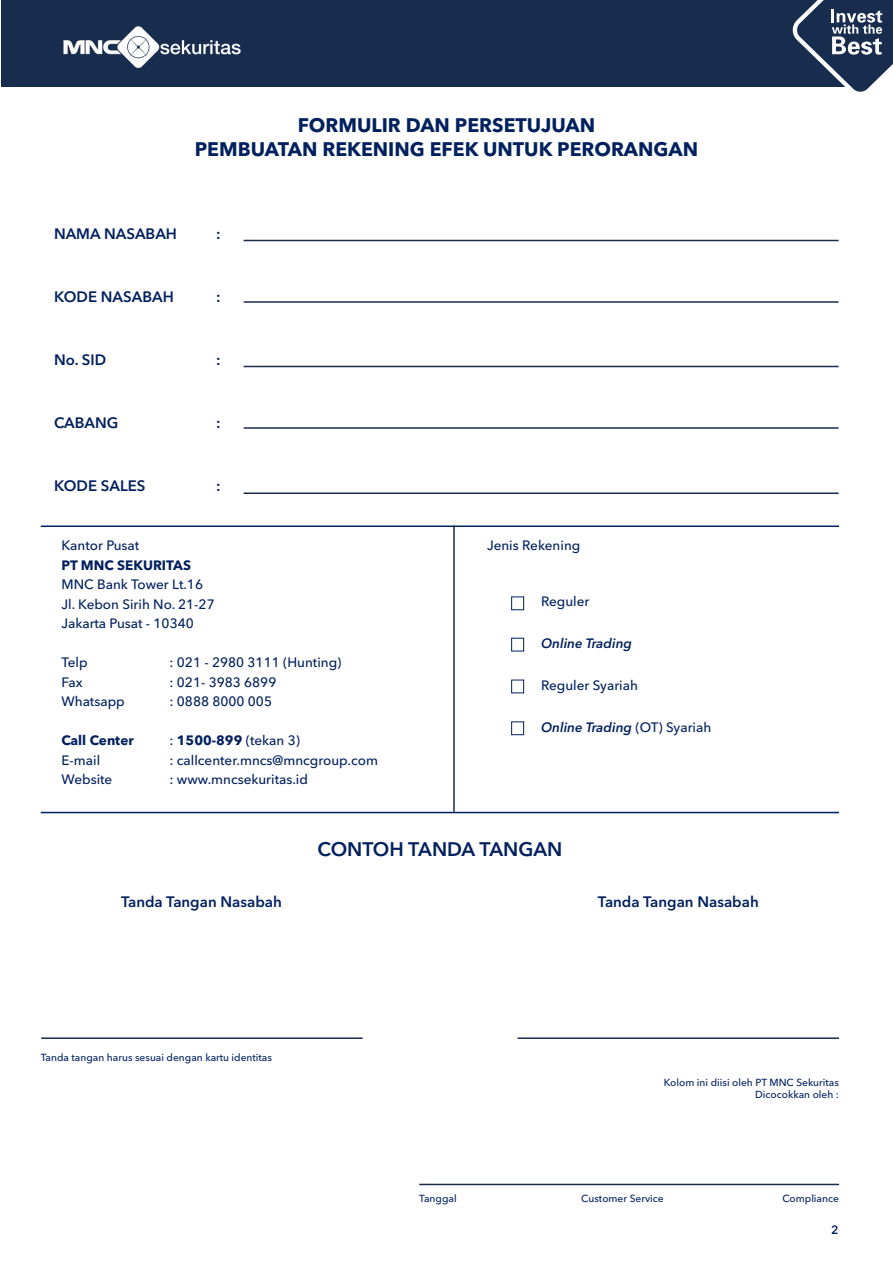
<style>
.page{position:relative;width:893px;height:1263px;background:#fff}
.page>*{position:absolute;margin:0;border:0;box-sizing:border-box;transform-origin:0 0}
.t1{font:700 19.5px "Avenir Next LT Pro";color:#00205e}
.t2{font:600 19.5px "Avenir Next LT Pro";color:#00205e}
.t3{font:600 15px "Avenir Next LT Pro";color:#00205e}
.t4{font:500 13.5px "Avenir Next LT Pro";color:#00205e}
.t5{font:italic 600 13.5px "Avenir Next LT Pro";color:#00205e}
.t6{font:700 13.5px "Avenir Next LT Pro";color:#00205e}
.t7{font:600 12px "Avenir Next LT Pro";color:#00205e}
.t8{font:500 10.2px "Avenir Next LT Pro";color:#00205e}
.s1{font-weight:700}
.s2{font-weight:500;font-style:normal}
</style>
<div class="page">
<svg style="left:845px;top:0;width:48px;height:92px"></svg>
<div style="left:1px;top:0;width:844px;height:87px;background:#182c4d"></div>
<img style="left:62px;top:25px;width:179px;height:44px">
<div style="left:511px;top:596px;width:13px;height:14px;border:1px solid #00205e"></div>
<div style="left:511px;top:638px;width:13px;height:13px;border:1px solid #00205e"></div>
<div style="left:511px;top:721px;width:13px;height:14px;border:1px solid #00205e"></div>
<div style="left:511px;top:680px;width:13px;height:13px;border:1px solid #00205e"></div>
<hr style="left:41px;top:525px;width:798px;height:2px;background:#00205e">
<hr style="left:41px;top:812px;width:798px;height:1px;background:#00205e">
<hr style="left:244px;top:492px;width:595px;height:2px;background:#182c4d">
<hr style="left:244px;top:427px;width:595px;height:2px;background:#182c4d">
<hr style="left:244px;top:366px;width:595px;height:1px;background:#182c4d">
<hr style="left:244px;top:301px;width:595px;height:2px;background:#182c4d">
<hr style="left:244px;top:240px;width:595px;height:1px;background:#182c4d">
<hr style="left:453px;top:525px;width:2px;height:287px;background:#182c4d">
<hr style="left:41px;top:1037px;width:322px;height:2px;background:#182c4d">
<hr style="left:518px;top:1037px;width:321px;height:2px;background:#182c4d">
<hr style="left:419px;top:1184px;width:420px;height:1px;background:#182c4d">
<p class="t1" style="left:298px;top:113px;width:299px">FORMULIR DAN PERSETUJUAN</p>
<p class="t1" style="left:195px;top:137px;width:505px">PEMBUATAN REKENING EFEK UNTUK PERORANGAN</p>
<p class="t3" style="left:54px;top:224px;width:125px">NAMA NASABAH</p>
<p class="t3" style="left:216px;top:224px;width:6px">:</p>
<p class="t3" style="left:54px;top:287px;width:121px">KODE NASABAH</p>
<p class="t3" style="left:216px;top:287px;width:6px">:</p>
<p class="t3" style="left:54px;top:350px;width:54px">No. SID</p>
<p class="t3" style="left:216px;top:350px;width:6px">:</p>
<p class="t3" style="left:54px;top:413px;width:66px">CABANG</p>
<p class="t3" style="left:216px;top:413px;width:6px">:</p>
<p class="t3" style="left:54px;top:476px;width:93px">KODE SALES</p>
<p class="t3" style="left:216px;top:476px;width:6px">:</p>
<p class="t4" style="left:62px;top:537px;width:79px">Kantor Pusat</p>
<p class="t6" style="left:62px;top:557px;width:131px">PT MNC SEKURITAS</p>
<p class="t4" style="left:62px;top:576px;width:143px">MNC Bank Tower Lt.16</p>
<p class="t4" style="left:62px;top:596px;width:155px">Jl. Kebon Sirih No. 21-27</p>
<p class="t4" style="left:62px;top:615px;width:134px">Jakarta Pusat - 10340</p>
<p class="t4" style="left:62px;top:654px;width:28px">Telp</p>
<p class="t4" style="left:170px;top:654px;width:173px">: 021 - 2980 3111 (Hunting)</p>
<p class="t4" style="left:62px;top:674px;width:23px">Fax</p>
<p class="t4" style="left:170px;top:674px;width:108px">: 021- 3983 6899</p>
<p class="t4" style="left:62px;top:693px;width:65px">Whatsapp</p>
<p class="t4" style="left:170px;top:693px;width:104px">: 0888 8000 005</p>
<p class="t6" style="left:62px;top:732px;width:74px">Call Center</p>
<p class="t4" style="left:169px;top:732px;width:132px">: <span class="s1">1500-899</span> (tekan 3)</p>
<p class="t4" style="left:62px;top:752px;width:40px">E-mail</p>
<p class="t4" style="left:170px;top:752px;width:210px">: callcenter.mncs@mncgroup.com</p>
<p class="t4" style="left:62px;top:771px;width:52px">Website</p>
<p class="t4" style="left:170px;top:771px;width:140px">: www.mncsekuritas.id</p>
<p class="t4" style="left:487px;top:537px;width:95px">Jenis Rekening</p>
<p class="t4" style="left:541px;top:593px;width:50px">Reguler</p>
<p class="t5" style="left:541px;top:635px;width:93px">Online Trading</p>
<p class="t4" style="left:541px;top:677px;width:98px">Reguler Syariah</p>
<p class="t5" style="left:541px;top:719px;width:172px">Online Trading <span class="s2">(OT) Syariah</span></p>
<p class="t2" style="left:317px;top:838px;width:247px">CONTOH TANDA TANGAN</p>
<p class="t3" style="left:121px;top:893px;width:162px">Tanda Tangan Nasabah</p>
<p class="t3" style="left:598px;top:893px;width:162px">Tanda Tangan Nasabah</p>
<p class="t8" style="left:41px;top:1051px;width:233px">Tanda tangan harus sesuai dengan kartu identitas</p>
<p class="t8" style="left:664px;top:1076px;width:177px">Kolom ini diisi oleh PT MNC Sekuritas</p>
<p class="t8" style="left:755px;top:1088px;width:85px">Dicocokkan oleh :</p>
<p class="t8" style="left:419px;top:1192px;width:39px">Tanggal</p>
<p class="t8" style="left:581px;top:1192px;width:84px">Customer Service</p>
<p class="t8" style="left:782px;top:1192px;width:58px">Compliance</p>
<p class="t7" style="left:831px;top:1223px;width:9px">2</p>
</div>
